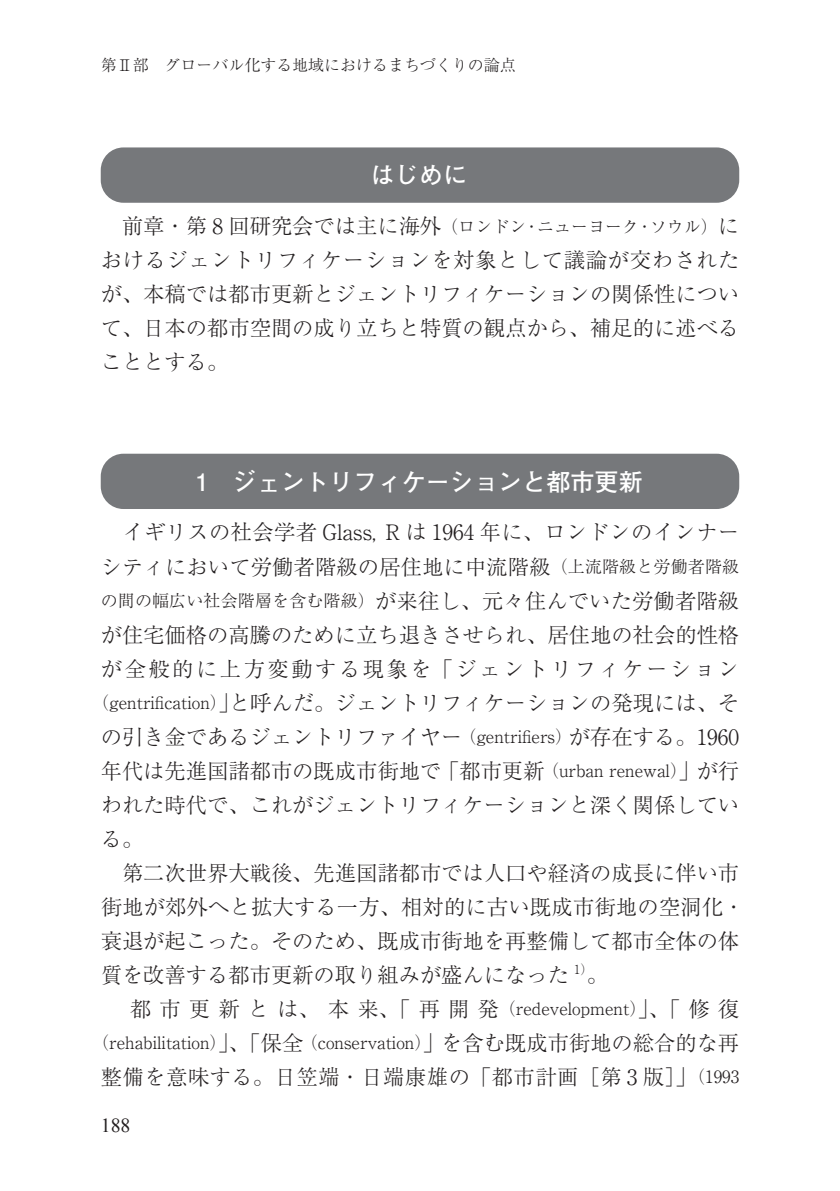
<style>
.page{position:relative;width:840px;height:1191px;background:#fff}
.page>*{position:absolute;margin:0;border:0;box-sizing:border-box;transform-origin:0 0}
.t1{font:700 24px "Futo Go B101 Pr 6";color:#fff}
.t2{font:300 21.2px/34px "Ryumin Pr 5";color:#231f20;text-align:justify}
.t3{font:300 21.2px "Ryumin Pr 5";letter-spacing:.38em;color:#231f20}
.t4{font:300 21.2px "Ryumin Pr 5";letter-spacing:.02em;color:#231f20}
.t5{font:300 21.2px "Ryumin Pr 5";letter-spacing:.025em;color:#231f20}
.t6{font:300 21.2px "Ryumin Pr 5";letter-spacing:.12em;color:#231f20}
.t7{font:19.8px "Times New Roman";color:#231f20}
.t8{font:300 17px "Ryumin Pr 5";color:#231f20}
.t9{font:300 16px "Ryumin Pr 5";color:#231f20}
.s1{font-size:17px}
.s2{font-size:21.2px}
</style>
<div class="page">
<div style="left:101px;top:147px;width:637px;height:56px;background:#76787b;border-radius:23px"></div>
<div style="left:101px;top:454px;width:637px;height:55px;background:#76787b;border-radius:23px"></div>
<p class="t9" style="left:101px;top:53px;width:416px">第Ⅱ部　グローバル化する地域におけるまちづくりの論点</p>
<p class="t1" style="left:370px;top:156px;width:98px">はじめに</p>
<p class="t2" style="left:101px;top:208px;width:639px">　前章・第 8 回研究会では主に海外<span class="s1">（ロンドン・ニューヨーク・ソウル）</span>におけるジェントリフィケーションを対象として議論が交わされたが、本稿では都市更新とジェントリフィケーションの関係性について、日本の都市空間の成り立ちと特質の観点から、補足的に述べることとする。</p>
<p class="t1" style="left:195px;top:462px;width:449px">1　ジェントリフィケーションと都市更新</p>
<p class="t4" style="left:101px;top:516px;width:639px">　イギリスの社会学者 Glass, R は 1964 年に、ロンドンのインナー</p>
<p class="t2" style="left:101px;top:548px;width:639px">シティにおいて労働者階級の居住地に中流階級<span class="s1">（上流階級と労働者階級</span></p>
<p class="t2" style="left:101px;top:582px;width:639px"><span class="s1">の間の幅広い社会階層を含む階級）</span>が来往し、元々住んでいた労働者階級</p>
<p class="t2" style="left:101px;top:616px;width:639px">が住宅価格の高騰のために立ち退きさせられ、居住地の社会的性格</p>
<p class="t6" style="left:101px;top:652px;width:639px">が全般的に上方変動する現象を「ジェントリフィケーション</p>
<p class="t2" style="left:92px;top:684px;width:648px"><span class="s1">（gentrification）</span>」と呼んだ。ジェントリフィケーションの発現には、そ</p>
<p class="t2" style="left:101px;top:718px;width:639px">の引き金であるジェントリファイヤー<span class="s1">（gentrifiers）</span>が存在する。1960</p>
<p class="t2" style="left:101px;top:752px;width:639px">年代は先進国諸都市の既成市街地で「都市更新<span class="s1">（urban renewal）</span>」が行</p>
<p class="t2" style="left:101px;top:786px;width:639px">われた時代で、これがジェントリフィケーションと深く関係してい</p>
<p class="t2" style="left:101px;top:820px;width:44px">る。</p>
<p class="t2" style="left:101px;top:854px;width:639px">　第二次世界大戦後、先進国諸都市では人口や経済の成長に伴い市</p>
<p class="t2" style="left:101px;top:888px;width:644px">街地が郊外へと拡大する一方、相対的に古い既成市街地の空洞化・</p>
<p class="t2" style="left:101px;top:922px;width:639px">衰退が起こった。そのため、既成市街地を再整備して都市全体の体</p>
<p class="t2" style="left:101px;top:956px;width:508px">質を改善する都市更新の取り組みが盛んになった <sup>1）</sup>。</p>
<p class="t3" style="left:101px;top:992px;width:639px">　都市更新とは、本来、「再開発<span class="s1">（redevelopment）</span>」、「修復</p>
<p class="t8" style="left:92px;top:1029px;width:648px">（rehabilitation）<span class="s2">」、「保全</span>（conservation）<span class="s2">」を含む既成市街地の総合的な再</span></p>
<p class="t5" style="left:101px;top:1060px;width:639px">整備を意味する。日笠端・日端康雄の「都市計画［第 3 版］」<span class="s1">（1993</span></p>
<p class="t7" style="left:101px;top:1111px;width:31px">188</p>
</div>
